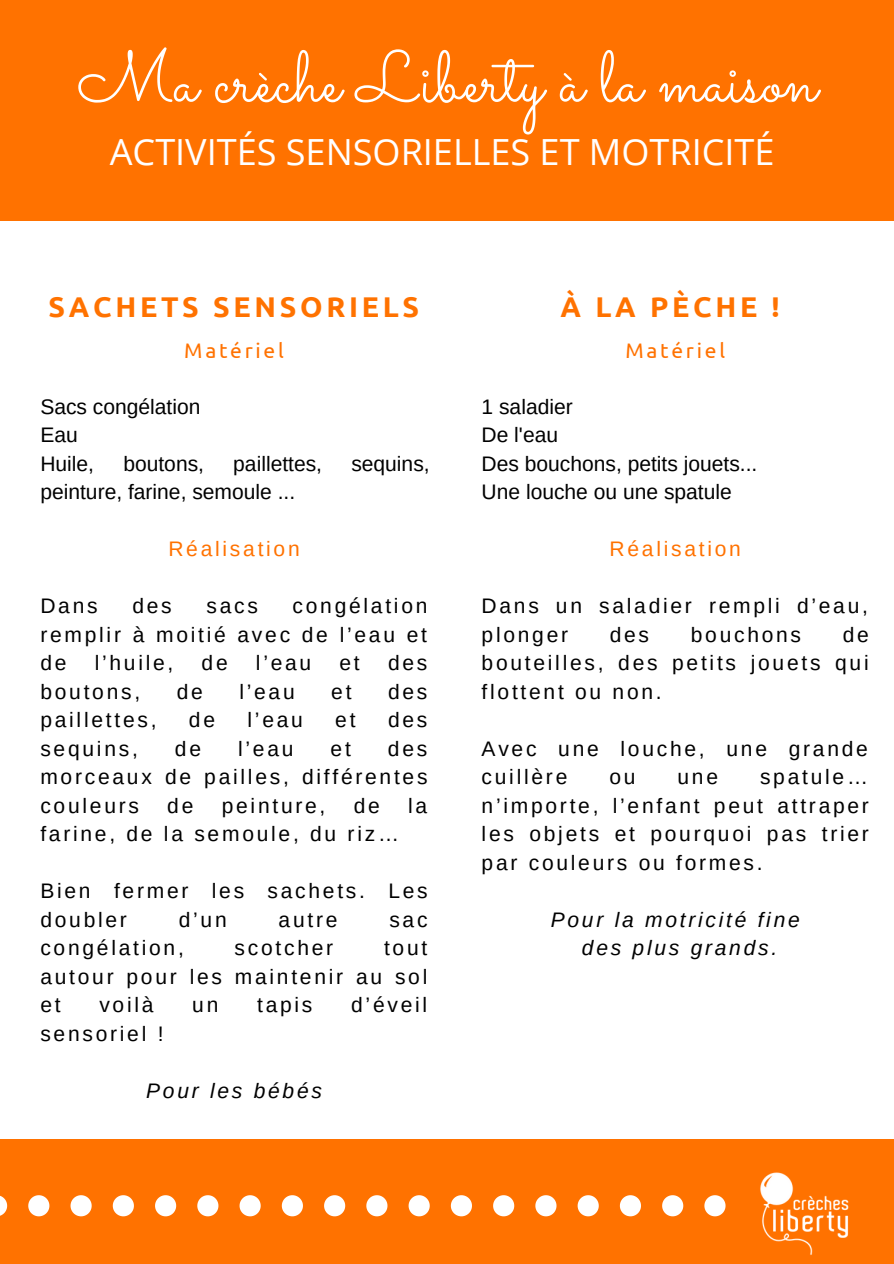
<style>
.page{position:relative;width:894px;height:1264px;background:#fff}
.page>*{position:absolute;margin:0;border:0;box-sizing:border-box;transform-origin:0 0}
.t1{font:72px "Sacramento";color:#fff}
.t2{font:36px "Open Sans";color:#fff}
.t3{font:700 28.5px "Ubuntu";letter-spacing:.13em;color:#ff7200}
.t4{font:21px/28.5px "Arimo";letter-spacing:.13em;color:#000;text-align:justify}
.t5{font:21px/28.5px "Arimo";color:#000}
.t6{font:italic 21px/28.5px "Arimo";letter-spacing:.13em;color:#000;text-align:center}
.t7{font:21px "Arimo";letter-spacing:.13em;color:#ff7200}
.t8{font:21px "Ubuntu";letter-spacing:.13em;color:#ff7200}
</style>
<div class="page">
<div style="left:0;top:1139px;width:893px;height:124px;background:#ff7200"></div>
<svg style="left:0;top:1195px;width:7px;height:21px"></svg>
<svg style="left:28px;top:1195px;width:21px;height:21px"></svg>
<svg style="left:70px;top:1195px;width:22px;height:21px"></svg>
<svg style="left:113px;top:1195px;width:21px;height:21px"></svg>
<svg style="left:155px;top:1195px;width:21px;height:21px"></svg>
<svg style="left:197px;top:1195px;width:21px;height:21px"></svg>
<svg style="left:239px;top:1195px;width:21px;height:21px"></svg>
<svg style="left:282px;top:1195px;width:21px;height:21px"></svg>
<svg style="left:324px;top:1195px;width:21px;height:21px"></svg>
<svg style="left:366px;top:1195px;width:21px;height:21px"></svg>
<svg style="left:408px;top:1195px;width:21px;height:21px"></svg>
<svg style="left:450px;top:1195px;width:22px;height:21px"></svg>
<svg style="left:493px;top:1195px;width:21px;height:21px"></svg>
<svg style="left:535px;top:1195px;width:21px;height:21px"></svg>
<svg style="left:577px;top:1195px;width:21px;height:21px"></svg>
<svg style="left:619px;top:1195px;width:21px;height:21px"></svg>
<svg style="left:662px;top:1195px;width:21px;height:21px"></svg>
<svg style="left:704px;top:1195px;width:21px;height:21px"></svg>
<img style="left:760px;top:1172px;width:89px;height:83px">
<div style="left:0;top:0;width:893px;height:221px;background:#ff7200"></div>
<h1 class="t1" style="left:77px;top:34px;width:741px">Ma crèche Liberty à la maison</h1>
<h2 class="t2" style="left:110px;top:127px;width:666px">ACTIVITÉS SENSORIELLES ET MOTRICITÉ</h2>
<h3 class="t3" style="left:49px;top:291px;width:372px">SACHETS SENSORIELS</h3>
<h3 class="t3" style="left:560px;top:291px;width:220px">À LA PÈCHE !</h3>
<p class="t8" style="left:184px;top:338px;width:101px">Matériel</p>
<p class="t5" style="left:40px;top:392px;width:162px">Sacs congélation<br>Eau<br>Huile,</p>
<p class="t8" style="left:625px;top:338px;width:101px">Matériel</p>
<p class="t5" style="left:481px;top:392px;width:277px">1 saladier<br>De l'eau<br>Des bouchons, petits jouets...<br>Une louche ou une spatule</p>
<p class="t7" style="left:609px;top:537px;width:133px">Réalisation</p>
<p class="t5" style="left:123px;top:449px;width:82px">boutons,</p>
<p class="t5" style="left:233px;top:449px;width:90px">paillettes,</p>
<p class="t5" style="left:351px;top:449px;width:80px">sequins,</p>
<p class="t5" style="left:40px;top:478px;width:256px">peinture, farine, semoule ...</p>
<p class="t7" style="left:168px;top:537px;width:133px">Réalisation</p>
<p class="t4" style="left:40px;top:592px;width:388px;text-indent:252px">congélation remplir à moitié avec de l’eau et de</p>
<p class="t4" style="left:40px;top:592px;width:59px">Dans</p>
<p class="t4" style="left:132px;top:592px;width:41px">des</p>
<p class="t4" style="left:206px;top:592px;width:53px">sacs</p>
<p class="t4" style="left:95px;top:648px;width:80px">l’huile,</p>
<p class="t4" style="left:201px;top:648px;width:28px">de</p>
<p class="t4" style="left:256px;top:648px;width:57px">l’eau</p>
<p class="t4" style="left:339px;top:648px;width:22px">et</p>
<p class="t4" style="left:388px;top:648px;width:41px">des</p>
<p class="t4" style="left:40px;top:677px;width:101px">boutons,</p>
<p class="t4" style="left:177px;top:677px;width:28px">de</p>
<p class="t4" style="left:239px;top:677px;width:57px">l’eau</p>
<p class="t4" style="left:331px;top:677px;width:22px">et</p>
<p class="t4" style="left:388px;top:677px;width:41px">des</p>
<p class="t4" style="left:40px;top:705px;width:118px">paillettes,</p>
<p class="t4" style="left:189px;top:705px;width:28px">de</p>
<p class="t4" style="left:247px;top:705px;width:57px">l’eau</p>
<p class="t4" style="left:335px;top:705px;width:22px">et</p>
<p class="t4" style="left:388px;top:705px;width:41px">des</p>
<p class="t4" style="left:40px;top:734px;width:99px">sequins,</p>
<p class="t4" style="left:175px;top:734px;width:28px">de</p>
<p class="t4" style="left:238px;top:734px;width:57px">l’eau</p>
<p class="t4" style="left:330px;top:734px;width:22px">et</p>
<p class="t4" style="left:40px;top:734px;width:388px;text-indent:347px">des morceaux de pailles, différentes couleurs</p>
<p class="t4" style="left:167px;top:791px;width:28px">de</p>
<p class="t4" style="left:222px;top:791px;width:105px">peinture,</p>
<p class="t4" style="left:353px;top:791px;width:28px">de</p>
<p class="t4" style="left:408px;top:791px;width:21px">la</p>
<p class="t4" style="left:40px;top:819px;width:360px">farine, de la semoule, du riz…</p>
<p class="t4" style="left:40px;top:876px;width:389px">Bien fermer les sachets. Les doubler</p>
<p class="t4" style="left:179px;top:905px;width:49px">d’un</p>
<p class="t4" style="left:278px;top:905px;width:60px">autre</p>
<p class="t4" style="left:389px;top:905px;width:40px">sac</p>
<p class="t4" style="left:40px;top:933px;width:145px">congélation,</p>
<p class="t4" style="left:234px;top:933px;width:100px">scotcher</p>
<p class="t4" style="left:40px;top:933px;width:388px;text-indent:343px">tout autour pour les maintenir au sol et</p>
<p class="t4" style="left:99px;top:990px;width:56px">voilà</p>
<p class="t4" style="left:192px;top:990px;width:28px">un</p>
<p class="t4" style="left:257px;top:990px;width:57px">tapis</p>
<p class="t4" style="left:351px;top:990px;width:77px">d’éveil</p>
<p class="t4" style="left:40px;top:1019px;width:125px">sensoriel !</p>
<p class="t6" style="left:146px;top:1076px;width:177px">Pour les bébés</p>
<p class="t4" style="left:481px;top:592px;width:388px">Dans un saladier rempli d’eau, plonger</p>
<p class="t4" style="left:481px;top:620px;width:389px;text-indent:361px">de bouteilles, des petits jouets qui flottent ou non.</p>
<p class="t4" style="left:609px;top:620px;width:41px">des</p>
<p class="t4" style="left:690px;top:620px;width:112px">bouchons</p>
<p class="t4" style="left:481px;top:734px;width:388px">Avec une louche, une grande cuillère</p>
<p class="t4" style="left:481px;top:762px;width:389px;text-indent:278px">spatule… n’importe, l’enfant peut attraper les objets et pourquoi pas trier par couleurs ou formes.</p>
<p class="t6" style="left:550px;top:905px;width:250px">Pour la motricité fine des plus grands.</p>
<p class="t4" style="left:609px;top:762px;width:28px">ou</p>
<p class="t4" style="left:677px;top:762px;width:42px">une</p>
</div>
